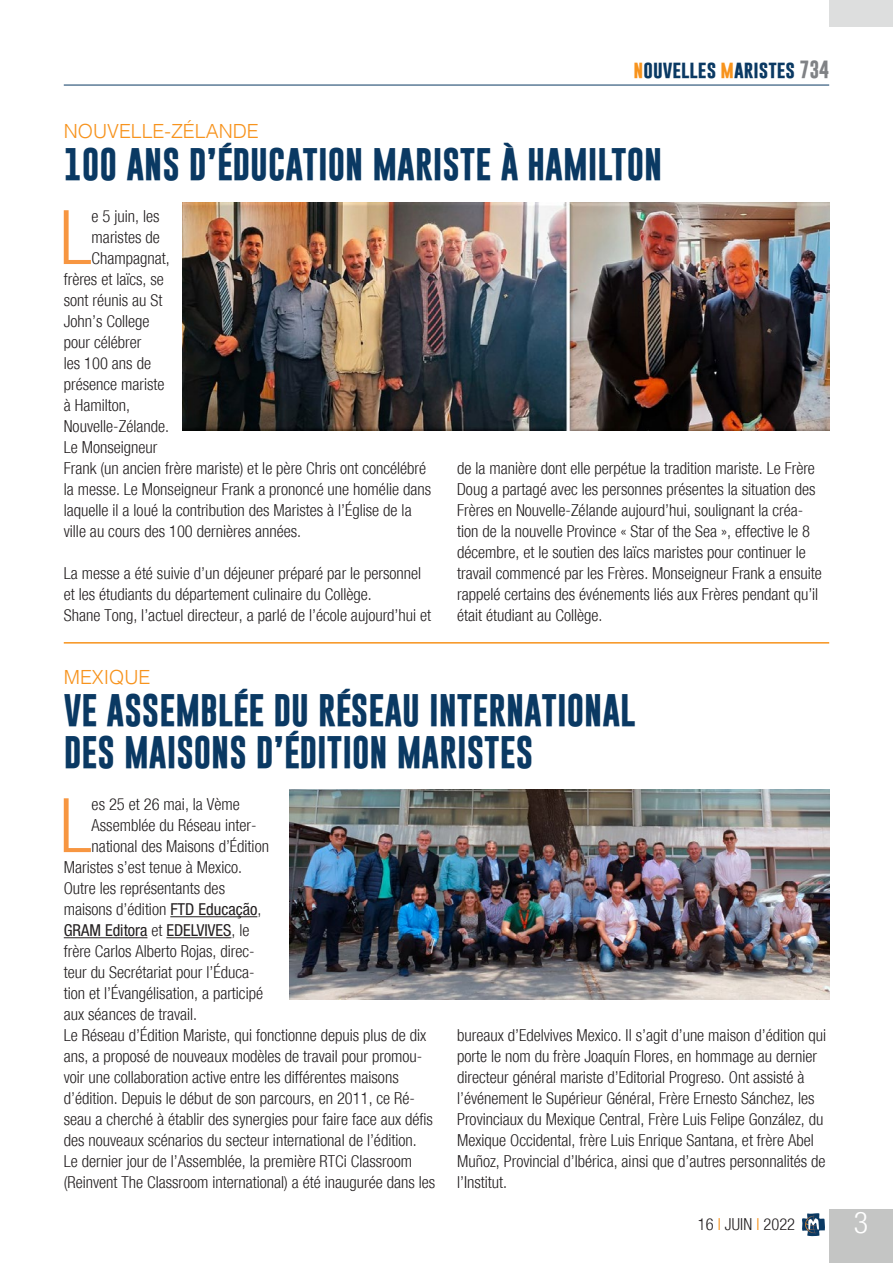
<style>
.page{position:relative;width:893px;height:1263px;background:#fff}
.page>*{position:absolute;margin:0;border:0;box-sizing:border-box;transform-origin:0 0}
.Testo_sinEspacio{font:300 condensed 75.3px "Helvetica Neue";color:#f79641}
.Titolo{font:700 33px "Gobold";color:#0a3963}
.sommario{font:700 33px "Gobold";color:#0a3963}
.t1{font:300 condensed 30px "Helvetica Neue";color:#fff}
.sommario-2{font:300 19.5px "Helvetica";color:#f7931d}
.t2{font:700 18px "Gobold";color:#0a3963}
.Testo_sinEspacio-2{font:300 condensed 16.5px/21px "Helvetica Neue";color:#231f20}
.Testo_sinEspacio-3{font:condensed 16.5px "Helvetica Neue";color:#231f20}
.s1{color:#f7931d}
.s2{color:#808285}
.s3{font-weight:400}
.s4{font-weight:300}
</style>
<div class="page">
<div style="left:829px;top:1209px;width:64px;height:54px;background:#c4c5c4"></div>
<hr style="left:64px;top:85px;width:765px;height:1px;background:#0a3963">
<svg style="left:802px;top:1213px;width:23px;height:23px"></svg>
<div style="left:829px;top:0;width:64px;height:27px;background:#dddede"></div>
<img style="left:183px;top:202px;width:646px;height:228px">
<hr style="left:170px;top:916px;width:87px;height:1px;background:#231f20">
<hr style="left:64px;top:937px;width:83px;height:1px;background:#231f20">
<hr style="left:166px;top:937px;width:65px;height:1px;background:#231f20">
<img style="left:289px;top:789px;width:540px;height:210px">
<hr style="left:64px;top:642px;width:765px;height:2px;background:#f7931d">
<p class="t2" style="left:634px;top:57px;width:197px"><span class="s1">n</span>ouvelles <span class="s1">m</span>aristes <span class="s2">734</span></p>
<p class="sommario-2" style="left:64px;top:114px;width:196px">NOUVELLE-ZÉLANDE</p>
<p class="sommario" style="left:64px;top:143px;width:600px">100 ANS D’ÉDUCATION MARISTE À HAMILTON</p>
<p class="Testo_sinEspacio" style="left:60px;top:194px;width:34px">L</p>
<p class="Testo_sinEspacio-2" style="left:92px;top:206px;width:69px">e 5 juin, les</p>
<p class="Testo_sinEspacio-2" style="left:92px;top:227px;width:70px">maristes de</p>
<p class="Testo_sinEspacio-2" style="left:92px;top:248px;width:80px">Champagnat,</p>
<p class="Testo_sinEspacio-2" style="left:64px;top:269px;width:102px">frères et laïcs, se</p>
<p class="Testo_sinEspacio-2" style="left:64px;top:290px;width:100px">sont réunis au St</p>
<p class="Testo_sinEspacio-2" style="left:64px;top:311px;width:87px">John’s College</p>
<p class="Testo_sinEspacio-2" style="left:64px;top:332px;width:79px">pour célébrer</p>
<p class="Testo_sinEspacio-2" style="left:64px;top:353px;width:89px">les 100 ans de</p>
<p class="Testo_sinEspacio-2" style="left:64px;top:374px;width:102px">présence mariste</p>
<p class="Testo_sinEspacio-2" style="left:64px;top:395px;width:68px">à Hamilton,</p>
<p class="Testo_sinEspacio-2" style="left:64px;top:416px;width:107px">Nouvelle-Zélande.</p>
<p class="Testo_sinEspacio-2" style="left:64px;top:437px;width:95px">Le Monseigneur</p>
<p class="Testo_sinEspacio-2" style="left:64px;top:458px;width:364px">Frank (un ancien frère mariste) et le père Chris ont concélébré</p>
<p class="Testo_sinEspacio-2" style="left:64px;top:479px;width:369px">la messe. Le Monseigneur Frank a prononcé une homélie dans</p>
<p class="Testo_sinEspacio-2" style="left:64px;top:500px;width:349px">laquelle il a loué la contribution des Maristes à l’Église de la</p>
<p class="Testo_sinEspacio-2" style="left:64px;top:521px;width:239px">ville au cours des 100 dernières années.</p>
<p class="Testo_sinEspacio-2" style="left:64px;top:563px;width:359px">La messe a été suivie d’un déjeuner préparé par le personnel et les étudiants du département culinaire du Collège.</p>
<p class="Testo_sinEspacio-2" style="left:64px;top:605px;width:369px">Shane Tong, l’actuel directeur, a parlé de l’école aujourd’hui et</p>
<p class="Testo_sinEspacio-2" style="left:457px;top:458px;width:366px">de la manière dont elle perpétue la tradition mariste. Le Frère Doug a partagé avec les personnes présentes la situation des Frères en Nouvelle-Zélande aujourd’hui, soulignant la créa&shy;tion de la nouvelle Province « Star of the Sea », effective le 8 décembre, et le soutien des laïcs maristes pour continuer le travail commencé par les Frères. Monseigneur Frank a ensuite rappelé certains des événements liés aux Frères pendant qu’il était étudiant au Collège.</p>
<p class="sommario-2" style="left:64px;top:660px;width:88px">MEXIQUE</p>
<p class="Titolo" style="left:64px;top:689px;width:573px">VE ASSEMBLÉE DU RÉSEAU INTERNATIONAL</p>
<p class="Titolo" style="left:64px;top:731px;width:471px">DES MAISONS D’ÉDITION MARISTES</p>
<p class="Testo_sinEspacio" style="left:60px;top:782px;width:34px">L</p>
<p class="Testo_sinEspacio-2" style="left:92px;top:794px;width:150px">es 25 et 26 mai, la Vème</p>
<p class="Testo_sinEspacio-2" style="left:92px;top:815px;width:166px">Assemblée du Réseau inter-</p>
<p class="Testo_sinEspacio-2" style="left:92px;top:836px;width:179px">national des Maisons d’Édition</p>
<p class="Testo_sinEspacio-2" style="left:64px;top:857px;width:180px">Maristes s’est tenue à Mexico.</p>
<p class="Testo_sinEspacio-2" style="left:64px;top:878px;width:163px">Outre les représentants des</p>
<p class="Testo_sinEspacio-2" style="left:64px;top:899px;width:199px">maisons d’édition <span class="s3">FTD Educação</span>,</p>
<p class="Testo_sinEspacio-3" style="left:64px;top:921px;width:187px">GRAM Editora <span class="s4">et</span> EDELVIVES<span class="s4">, le</span></p>
<p class="Testo_sinEspacio-2" style="left:64px;top:941px;width:192px">frère Carlos Alberto Rojas, direc-</p>
<p class="Testo_sinEspacio-2" style="left:64px;top:962px;width:192px">teur du Secrétariat pour l’Éduca-</p>
<p class="Testo_sinEspacio-2" style="left:64px;top:983px;width:201px">tion et l’Évangélisation, a participé</p>
<p class="Testo_sinEspacio-2" style="left:64px;top:1004px;width:135px">aux séances de travail.</p>
<p class="Testo_sinEspacio-2" style="left:64px;top:1025px;width:371px">Le Réseau d’Édition Mariste, qui fonctionne depuis plus de dix ans, a proposé de nouveaux modèles de travail pour promou&shy;voir une collaboration active entre les différentes maisons d’édition. Depuis le début de son parcours, en 2011, ce Ré&shy;seau a cherché à établir des synergies pour faire face aux défis des nouveaux scénarios du secteur international de l’édition.</p>
<p class="Testo_sinEspacio-2" style="left:64px;top:1151px;width:373px">Le dernier jour de l’Assemblée, la première RTCi Classroom (Reinvent The Classroom international) a été inaugurée dans les</p>
<p class="Testo_sinEspacio-2" style="left:457px;top:1025px;width:370px">bureaux d’Edelvives Mexico. Il s’agit d’une maison d’édition qui porte le nom du frère Joaquín Flores, en hommage au dernier directeur général mariste d’Editorial Progreso. Ont assisté à l’événement le Supérieur Général, Frère Ernesto Sánchez, les Provinciaux du Mexique Central, Frère Luis Felipe González, du Mexique Occidental, frère Luis Enrique Santana, et frère Abel Muñoz, Provincial d’Ibérica, ainsi que d’autres personnalités de l’Institut.</p>
<p class="Testo_sinEspacio-2" style="left:698px;top:1214px;width:99px">16 <span class="s1">I</span> JUIN <span class="s1">I</span> 2022</p>
<h3 class="t1" style="left:854px;top:1205px;width:16px">3</h3>
</div>
